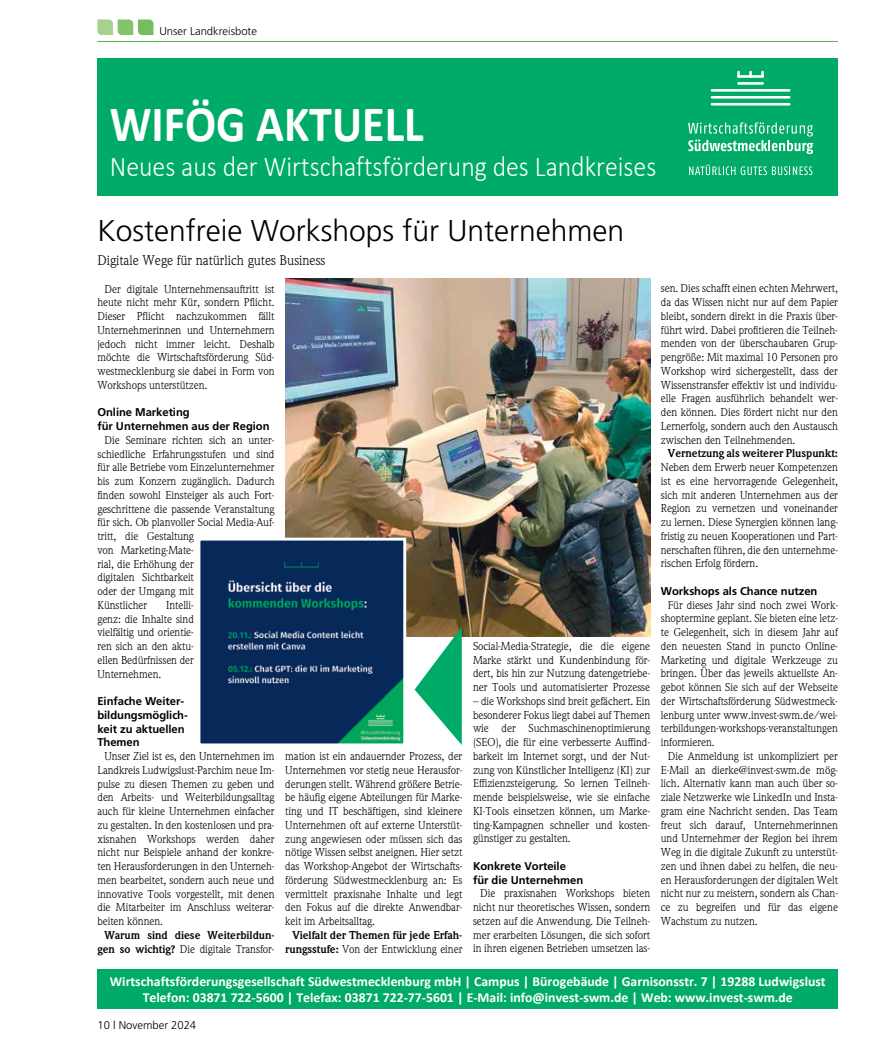
<style>
.page{position:relative;width:877px;height:1049px;background:#fff}
.page>*{position:absolute;margin:0;border:0;box-sizing:border-box;transform-origin:0 0}
.t1{font:700 51.25px "Calibri";color:#fff;scale:.9 1}
.t2{font:300 30px "Frutiger";color:#000}
.t3{font:300 28.75px "Calibri";color:#fff;scale:.9 1}
.t4{font:700 13.75px/16.2px "Calibri";color:#fff;text-align:center}
.t5{font:13.75px "Weidemann";color:#000}
.t6{font:11.25px/13.8px "Weidemann";letter-spacing:-.005em;color:#000;text-align:justify}
.t7{font:700 11.25px/13.8px "Weidemann";letter-spacing:-.005em;color:#000;text-align:right}
.t8{font:700 11.25px/13.8px "Frutiger";letter-spacing:-.005em;color:#000}
.t9{font:300 11.25px "Frutiger";color:#000}
.s1{font-weight:400}
</style>
<div class="page">
<hr style="left:97px;top:41px;width:741px;height:1px;background:#51b253">
<svg style="left:97px;top:19px;width:56px;height:16px"></svg>
<div style="left:97px;top:58px;width:741px;height:138px;background:#00ab67"></div>
<svg style="left:737px;top:71px;width:3px;height:4px"></svg>
<svg style="left:761px;top:71px;width:3px;height:4px"></svg>
<svg style="left:749px;top:71px;width:3px;height:4px"></svg>
<hr style="left:737px;top:75px;width:27px;height:3px;background:#fff">
<hr style="left:737px;top:82px;width:27px;height:3px;background:#fff">
<hr style="left:711px;top:89px;width:79px;height:3px;background:#fff">
<hr style="left:711px;top:96px;width:79px;height:3px;background:#fff">
<hr style="left:711px;top:103px;width:79px;height:3px;background:#fff">
<svg style="left:689px;top:165px;width:46px;height:10px"></svg>
<svg style="left:741px;top:166px;width:71px;height:9px"></svg>
<svg style="left:688px;top:122px;width:125px;height:32px"></svg>
<div style="left:97px;top:969px;width:741px;height:40px;background:#00ab67"></div>
<img style="left:285px;top:279px;width:365px;height:357px">
<img style="left:202px;top:542px;width:200px;height:200px">
<div style="left:198px;top:538px;width:208px;height:208px;border:3px solid #fff"></div>
<svg style="left:415px;top:627px;width:47px;height:118px"></svg>
<p class="t9" style="left:159px;top:25px;width:99px">Unser Landkreisbote</p>
<h1 class="t1" style="left:110px;top:88px;width:350px">WIFÖG AKTUELL</h1>
<h3 class="t3" style="left:110px;top:148px;width:609px">Neues aus der Wirtschaftsförderung des Landkreises</h3>
<h2 class="t2" style="left:97px;top:214px;width:528px">Kostenfreie Workshops für Unternehmen</h2>
<p class="t5" style="left:97px;top:252px;width:229px">Digitale Wege für natürlich gutes Business</p>
<p class="t6" style="left:97px;top:282px;width:179px;text-indent:7px">Der digitale Unternehmensauftritt ist heute nicht mehr Kür, sondern Pflicht.<br>Dieser Pflicht nachzukommen fällt Unternehmerinnen und Unternehmern jedoch nicht immer leicht. Deshalb möchte die Wirtschaftsförderung Süd&shy;westmecklenburg sie dabei in Form von Workshops unterstützen.</p>
<p class="t8" style="left:97px;top:405px;width:174px">Online Marketing<br>für Unternehmen aus der Region</p>
<p class="t6" style="left:97px;top:433px;width:179px;text-align:left;text-indent:7px">Die Seminare richten sich an unter&shy;schiedliche Erfahrungsstufen und sind für alle Betriebe vom Einzelunternehmer bis zum Konzern zugänglich. Dadurch finden sowohl Einsteiger als auch Fort&shy;geschrittene die passende Veranstaltung für sich. Ob planvoller Social Media-Auf&shy;tritt, die Gestaltung<br>von Marketing-Mate-<br>rial, die Erhöhung der<br>digitalen Sichtbarkeit<br>oder der Umgang mit<br>Künstlicher</p>
<p class="t6" style="left:97px;top:598px;width:98px;text-indent:69px">Intelli&shy;genz: die Inhalte sind vielfältig und orientie&shy;ren sich an den aktu&shy;ellen Bedürfnissen der Unternehmen.</p>
<p class="t8" style="left:97px;top:694px;width:92px">Einfache Weiter&shy;bildungsmöglich&shy;keit zu aktuellen<br>Themen</p>
<p class="t6" style="left:97px;top:749px;width:179px;text-indent:7px">Unser Ziel ist es, den Unternehmen im Landkreis Ludwigslust-Parchim neue Im&shy;pulse zu diesen Themen zu geben und den Arbeits- und Weiterbildungsalltag auch für kleine Unternehmen einfacher zu gestalten. In den kostenlosen und pra&shy;xisnahen Workshops werden daher nicht nur Beispiele anhand der konkre&shy;ten Herausforderungen in den Unterneh&shy;men bearbeitet, sondern auch neue und innovative Tools vorgestellt, mit denen die Mitarbeiter im Anschluss weiterar&shy;beiten können.</p>
<p class="t7" style="left:97px;top:928px;width:179px">Warum sind diese Weiterbildun&shy;gen so wichtig? <span class="s1">Die digitale Transfor-</span></p>
<p class="t6" style="left:473px;top:639px;width:179px">Social-Media-Strategie, die die eigene Marke stärkt und Kundenbindung för&shy;dert, bis hin zur Nutzung datengetriebe&shy;ner Tools und automatisierter Prozesse</p>
<p class="t6" style="left:473px;top:694px;width:179px">– die Workshops sind breit gefächert. Ein besonderer Fokus liegt dabei auf Themen wie der Suchmaschinenoptimierung (SEO), die für eine verbesserte Auffind&shy;barkeit im Internet sorgt, und der Nut&shy;zung von Künstlicher Intelligenz (KI) zur Effizienzsteigerung. So lernen Teilneh&shy;mende beispielsweise, wie sie einfache KI-Tools einsetzen können, um Marke&shy;ting-Kampagnen schneller und kosten&shy;günstiger zu gestalten.</p>
<p class="t8" style="left:473px;top:859px;width:112px">Konkrete Vorteile für die Unternehmen</p>
<p class="t6" style="left:473px;top:886px;width:179px;text-indent:7px">Die praxisnahen Workshops bieten nicht nur theoretisches Wissen, sondern setzen auf die Anwendung. Die Teilneh&shy;mer erarbeiten Lösungen, die sich sofort in ihren eigenen Betrieben umsetzen las-</p>
<p class="t6" style="left:285px;top:749px;width:179px">mation ist ein andauernder Prozess, der Unternehmen vor stetig neue Herausfor&shy;derungen stellt. Während größere Betrie&shy;be häufig eigene Abteilungen für Marke&shy;ting und IT beschäftigen, sind kleinere Unternehmen oft auf externe Unterstüt&shy;zung angewiesen oder müssen sich das nötige Wissen selbst aneignen. Hier setzt das Workshop-Angebot der Wirtschafts&shy;förderung Südwestmecklenburg an: Es vermittelt praxisnahe Inhalte und legt den Fokus auf die direkte Anwendbar&shy;keit im Arbeitsalltag.</p>
<p class="t7" style="left:285px;top:928px;width:179px">Vielfalt der Themen für jede Erfah&shy;rungsstufe: <span class="s1">Von der Entwicklung einer</span></p>
<p class="t6" style="left:661px;top:281px;width:179px">sen. Dies schafft einen echten Mehrwert, da das Wissen nicht nur auf dem Papier bleibt, sondern direkt in die Praxis über&shy;führt wird. Dabei profitieren die Teilneh&shy;menden von der überschaubaren Grup&shy;pengröße: Mit maximal 10 Personen pro Workshop wird sichergestellt, dass der Wissenstransfer effektiv ist und individu&shy;elle Fragen ausführlich behandelt wer&shy;den können. Dies fördert nicht nur den Lernerfolg, sondern auch den Austausch zwischen den Teilnehmenden.</p>
<p class="t7" style="left:668px;top:447px;width:172px">Vernetzung als weiterer Pluspunkt:</p>
<p class="t6" style="left:661px;top:460px;width:179px">Neben dem Erwerb neuer Kompetenzen ist es eine hervorragende Gelegenheit, sich mit anderen Unternehmen aus der Region zu vernetzen und voneinander zu lernen. Diese Synergien können lang&shy;fristig zu neuen Kooperationen und Part&shy;nerschaften führen, die den unternehme&shy;rischen Erfolg fördern.</p>
<p class="t8" style="left:661px;top:584px;width:158px">Workshops als Chance nutzen</p>
<p class="t6" style="left:661px;top:598px;width:179px;text-indent:7px">Für dieses Jahr sind noch zwei Work&shy;shoptermine geplant. Sie bieten eine letz&shy;te Gelegenheit, sich in diesem Jahr auf den neuesten Stand in puncto Online-Marketing und digitale Werkzeuge zu bringen. Über das jeweils aktuellste An&shy;gebot können Sie sich auf der Webseite der Wirtschaftsförderung Südwestmeck&shy;lenburg unter www.invest-swm.de/wei&shy;terbildungen-workshops-veranstaltungen informieren.</p>
<p class="t6" style="left:661px;top:749px;width:179px;text-indent:7px">Die Anmeldung ist unkompliziert per E-Mail an dierke@invest-swm.de mög&shy;lich. Alternativ kann man auch über so&shy;ziale Netzwerke wie LinkedIn und Insta&shy;gram eine Nachricht senden. Das Team freut sich darauf, Unternehmerinnen und Unternehmer der Region bei ihrem Weg in die digitale Zukunft zu unterstüt&shy;zen und ihnen dabei zu helfen, die neu&shy;en Herausforderungen der digitalen Welt nicht nur zu meistern, sondern als Chan&shy;ce zu begreifen und für das eigene Wachstum zu nutzen.</p>
<p class="t4" style="left:110px;top:973px;width:717px">Wirtschaftsförderungsgesellschaft Südwestmecklenburg mbH | Campus | Bürogebäude | Garnisonsstr. 7 | 19288 Ludwigslust<br>Telefon: 03871 722-5600 | Telefax: 03871 722-77-5601 | E-Mail: info@invest-swm.de | Web: www.invest-swm.de</p>
<p class="t9" style="left:97px;top:1019px;width:100px">10 | November 2024</p>
</div>
